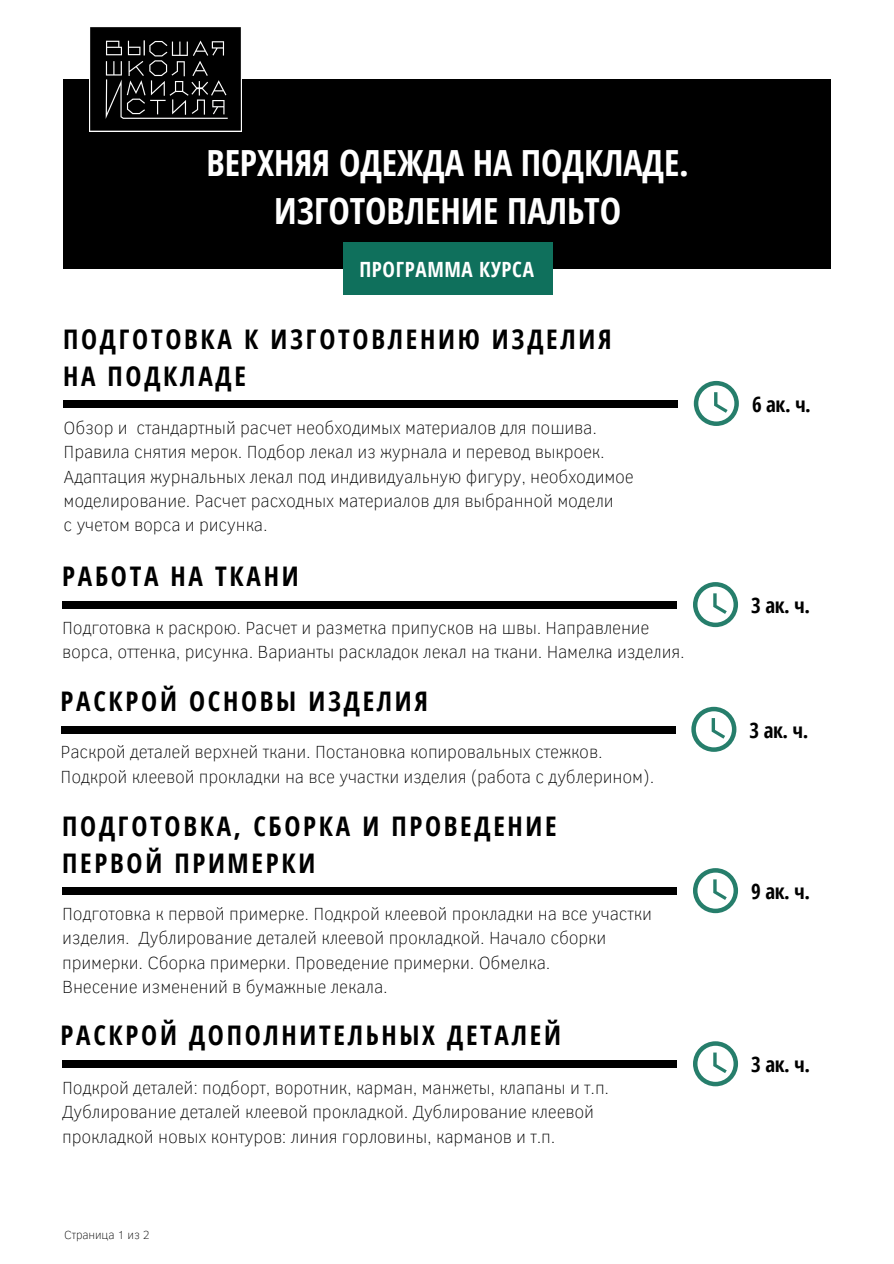
<style>
.page{position:relative;width:894px;height:1264px;background:#fff}
.page>*{position:absolute;margin:0;border:0;box-sizing:border-box;transform-origin:0 0}
.t1{font:700 36px/47.2px "Open Sans Condensed";color:#fff;text-align:center}
.t2{font:700 27px/37.7px "Open Sans Condensed";letter-spacing:.1em;color:#000}
.t3{font:700 21px "Open Sans Condensed";letter-spacing:-.02em;color:#000}
.t4{font:700 21px "Open Sans Condensed";letter-spacing:.03em;color:#fff}
.t5{font:100 18px/24.5px "Clear Sans";letter-spacing:-.01em;color:#000}
.t6{font:100 12px "Clear Sans";letter-spacing:-.01em;color:#000}
</style>
<div class="page">
<div style="left:63px;top:79px;width:767px;height:189px;background:#000"></div>
<div style="left:64px;top:400px;width:613px;height:7px;background:#000"></div>
<svg style="left:693px;top:381px;width:45px;height:45px"></svg>
<div style="left:343px;top:242px;width:209px;height:53px;background:#0f705c"></div>
<img style="left:89px;top:27px;width:152px;height:104px">
<div style="left:63px;top:601px;width:613px;height:7px;background:#000"></div>
<svg style="left:693px;top:582px;width:44px;height:45px"></svg>
<div style="left:61px;top:725px;width:614px;height:8px;background:#000"></div>
<svg style="left:691px;top:706px;width:45px;height:45px"></svg>
<div style="left:63px;top:886px;width:613px;height:8px;background:#000"></div>
<svg style="left:693px;top:868px;width:44px;height:45px"></svg>
<div style="left:63px;top:1060px;width:613px;height:7px;background:#000"></div>
<svg style="left:693px;top:1041px;width:44px;height:45px"></svg>
<h1 class="t1" style="left:206px;top:139px;width:484px">ВЕРХНЯЯ ОДЕЖДА НА ПОДКЛАДЕ.<br>ИЗГОТОВЛЕНИЕ ПАЛЬТО</h1>
<p class="t4" style="left:359px;top:254px;width:176px">ПРОГРАММА КУРСА</p>
<h2 class="t2" style="left:63px;top:319px;width:550px">ПОДГОТОВКА К ИЗГОТОВЛЕНИЮ ИЗДЕЛИЯ<br>НА ПОДКЛАДЕ</h2>
<p class="t5" style="left:64px;top:414px;width:571px">Обзор и стандартный расчет необходимых материалов для пошива.<br>Правила снятия мерок. Подбор лекал из журнала и перевод выкроек.<br>Адаптация журнальных лекал под индивидуальную фигуру, необходимое моделирование. Расчет расходных материалов для выбранной модели<br>с учетом ворса и рисунка.</p>
<h2 class="t2" style="left:62px;top:556px;width:238px">РАБОТА НА ТКАНИ</h2>
<p class="t5" style="left:62px;top:614px;width:623px">Подготовка к раскрою. Расчет и разметка припусков на швы. Направление ворса, оттенка, рисунка. Варианты раскладок лекал на ткани. Намелка изделия.</p>
<h2 class="t2" style="left:61px;top:681px;width:369px">РАСКРОЙ ОСНОВЫ ИЗДЕЛИЯ</h2>
<p class="t5" style="left:61px;top:739px;width:595px">Раскрой деталей верхней ткани. Постановка копировальных стежков.<br>Подкрой клеевой прокладки на все участки изделия (работа с дублерином).</p>
<h2 class="t2" style="left:62px;top:806px;width:496px">ПОДГОТОВКА, СБОРКА И ПРОВЕДЕНИЕ<br>ПЕРВОЙ ПРИМЕРКИ</h2>
<p class="t5" style="left:62px;top:900px;width:591px">Подготовка к первой примерке. Подкрой клеевой прокладки на все участки изделия. Дублирование деталей клеевой прокладкой. Начало сборки примерки. Сборка примерки. Проведение примерки. Обмелка.<br>Внесение изменений в бумажные лекала.</p>
<h2 class="t2" style="left:61px;top:1015px;width:501px">РАСКРОЙ ДОПОЛНИТЕЛЬНЫХ ДЕТАЛЕЙ</h2>
<p class="t5" style="left:62px;top:1074px;width:548px">Подкрой деталей: подборт, воротник, карман, манжеты, клапаны и т.п.<br>Дублирование деталей клеевой прокладкой. Дублирование клеевой прокладкой новых контуров: линия горловины, карманов и т.п.</p>
<p class="t6" style="left:64px;top:1225px;width:87px">Страница 1 из 2</p>
<p class="t3" style="left:751px;top:389px;width:60px">6 ак. ч.</p>
<p class="t3" style="left:751px;top:590px;width:60px">3 ак. ч.</p>
<p class="t3" style="left:749px;top:715px;width:60px">3 ак. ч.</p>
<p class="t3" style="left:751px;top:876px;width:60px">9 ак. ч.</p>
<p class="t3" style="left:751px;top:1049px;width:60px">3 ак. ч.</p>
</div>
